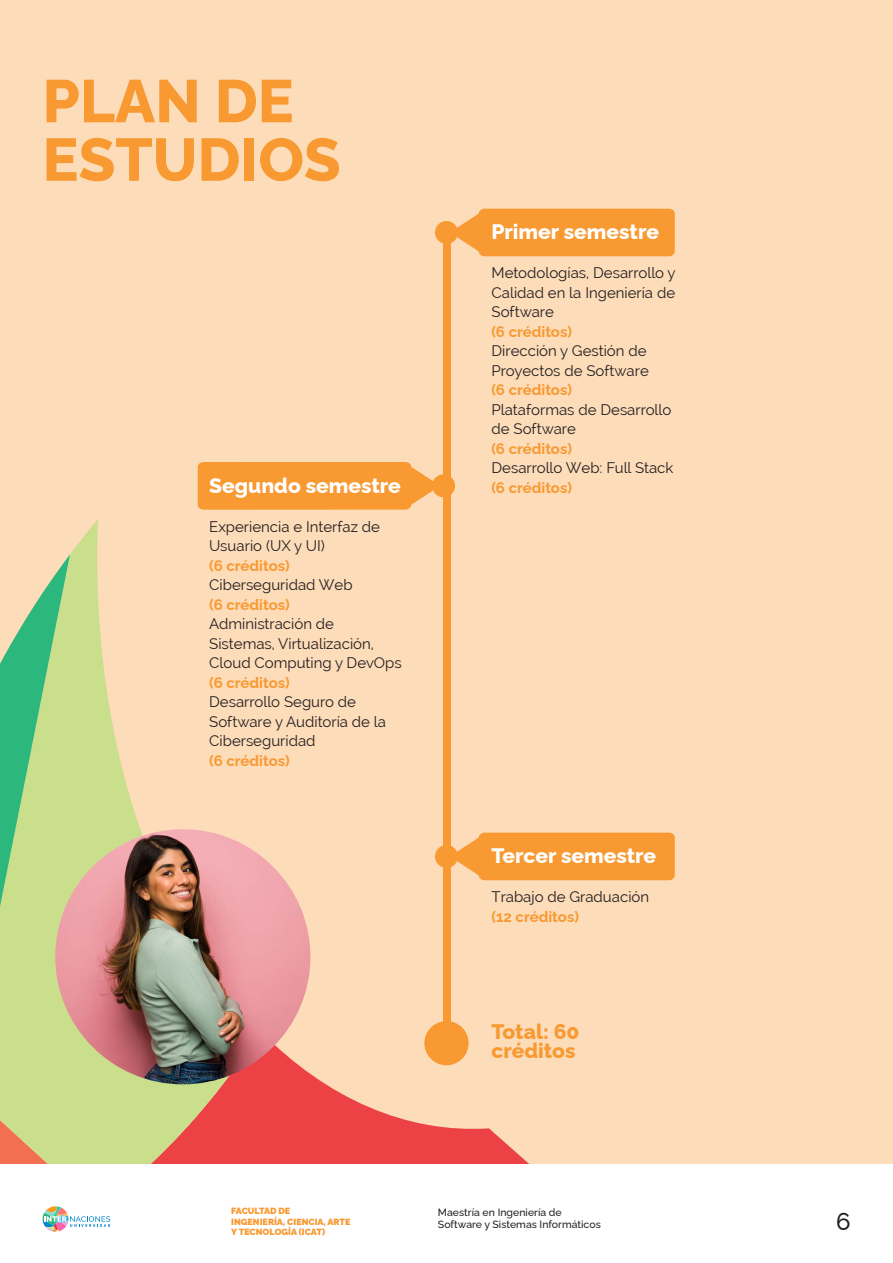
<style>
.page{position:relative;width:893px;height:1263px;background:#fff}
.page>*{position:absolute;margin:0;border:0;box-sizing:border-box;transform-origin:0 0}
.Super_Titular_Heavy{font:800 60px "Raleway";color:#f89931}
.t1{font:500 24px "Raleway";color:#231f20}
.Mini_Titulares{font:800 21px "Raleway";color:#fff}
.Mini_Titulares-2{font:800 21px/19.5px "Raleway";color:#f89931}
.TxT_General_10_pt{font:15px/19.5px "Raleway";color:#231f20}
.TxT_General_10_pt-2{font:700 15px "Raleway";color:#f89931}
.t2{font:500 10.5px/12.6px "Raleway";color:#231f20}
.t3{font:900 9px/10.5px "Raleway";color:#f89931}
.s1{font-weight:700;color:#f89931}
</style>
<div class="page">
<svg style="left:43px;top:1206px;width:67px;height:26px"></svg>
<div style="left:0;top:0;width:893px;height:1163px;background:#fddcb9"></div>
<svg style="left:260px;top:1031px;width:268px;height:132px"></svg>
<svg style="left:70px;top:519px;width:190px;height:644px"></svg>
<svg style="left:0;top:554px;width:97px;height:609px;background:#b4d68a"></svg>
<div style="left:443px;top:227px;width:7px;height:816px;background:#f89931"></div>
<div style="left:435px;top:221px;width:23px;height:23px;background:#f89931;border-radius:50%"></div>
<svg style="left:450px;top:209px;width:225px;height:47px;background:#f89d3a"></svg>
<div style="left:435px;top:845px;width:23px;height:23px;background:#f89931;border-radius:50%"></div>
<svg style="left:450px;top:833px;width:225px;height:47px;background:#f89d3a"></svg>
<div style="left:432px;top:474px;width:23px;height:23px;background:#f89931;border-radius:50%"></div>
<svg style="left:198px;top:462px;width:242px;height:48px;background:#f89d3a"></svg>
<img style="left:55px;top:829px;width:255px;height:255px;border-radius:128px">
<div style="left:424px;top:1021px;width:45px;height:44px;background:#f89931;border-radius:50%"></div>
<p class="Super_Titular_Heavy" style="left:43px;top:53px;width:253px">PLAN DE</p>
<p class="Super_Titular_Heavy" style="left:43px;top:112px;width:300px">ESTUDIOS</p>
<p class="Mini_Titulares" style="left:209px;top:469px;width:193px">Segundo semestre</p>
<p class="TxT_General_10_pt" style="left:209px;top:517px;width:172px">Experiencia e Interfaz de<br>Usuario (UX y UI)</p>
<p class="TxT_General_10_pt-2" style="left:209px;top:554px;width:82px">(6 créditos)</p>
<p class="TxT_General_10_pt" style="left:209px;top:575px;width:145px">Ciberseguridad Web</p>
<p class="TxT_General_10_pt-2" style="left:209px;top:593px;width:82px">(6 créditos)</p>
<p class="TxT_General_10_pt" style="left:209px;top:614px;width:194px">Administración de<br>Sistemas, Virtualización,<br>Cloud Computing y DevOps</p>
<p class="TxT_General_10_pt-2" style="left:209px;top:671px;width:82px">(6 créditos)</p>
<p class="TxT_General_10_pt" style="left:209px;top:692px;width:178px">Desarrollo Seguro de<br>Software y Auditoría de la<br>Ciberseguridad</p>
<p class="TxT_General_10_pt-2" style="left:209px;top:749px;width:82px">(6 créditos)</p>
<p class="Mini_Titulares" style="left:491px;top:215px;width:169px">Primer semestre</p>
<p class="TxT_General_10_pt" style="left:491px;top:263px;width:186px">Metodologías, Desarrollo y<br>Calidad en la Ingeniería de<br>Software<br><span class="s1">(6 créditos)<br></span>Dirección y Gestión de<br>Proyectos de Software<br><span class="s1">(6 créditos)</span></p>
<p class="TxT_General_10_pt" style="left:491px;top:400px;width:181px">Plataformas de Desarrollo de Software</p>
<p class="TxT_General_10_pt-2" style="left:491px;top:437px;width:82px">(6 créditos)</p>
<p class="TxT_General_10_pt" style="left:491px;top:458px;width:183px">Desarrollo Web: Full Stack</p>
<p class="TxT_General_10_pt-2" style="left:491px;top:476px;width:82px">(6 créditos)</p>
<p class="Mini_Titulares" style="left:491px;top:839px;width:166px">Tercer semestre</p>
<p class="TxT_General_10_pt" style="left:491px;top:887px;width:159px">Trabajo de Graduación</p>
<p class="TxT_General_10_pt-2" style="left:491px;top:905px;width:89px">(12 créditos)</p>
<p class="Mini_Titulares-2" style="left:491px;top:1019px;width:89px">Total: 60 créditos</p>
<p class="t3" style="left:231px;top:1205px;width:121px">FACULTAD DE<br>INGENIERÍA, CIENCIA, ARTE<br>Y TECNOLOGÍA (ICAT)</p>
<p class="t2" style="left:438px;top:1204px;width:164px">Maestría en Ingeniería de<br>Software y Sistemas Informáticos</p>
<h2 class="t1" style="left:836px;top:1202px;width:16px">6</h2>
</div>
